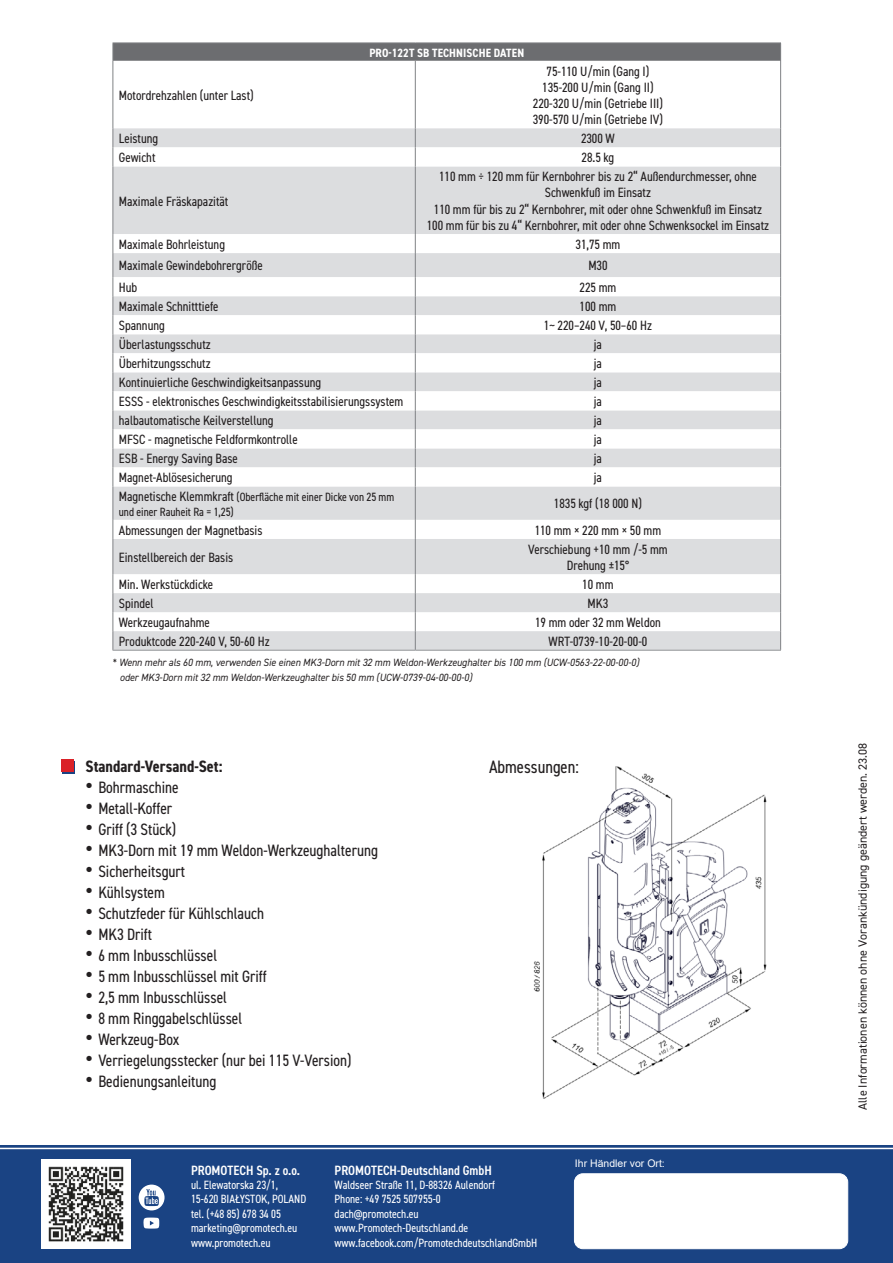
<style>
.page{position:relative;width:893px;height:1263px;background:#fff}
.page>*{position:absolute;margin:0;border:0;box-sizing:border-box;transform-origin:0 0}
.tekst_ulotka_promotech{font:condensed 18px "DIN2014";color:#231f20}
.t1{font:condensed 16.5px "DIN2014";color:#231f20}
.tekst_ulotka_2{font:700 condensed 16.5px "DIN2014";color:#231f20}
.w_tabelce{font:condensed 13.5px/16.2px "DIN2014";color:#231f20;text-align:center}
.t2{font:600 condensed 13.5px "DIN2014";color:#fff}
.t3{font:condensed 12px "DIN2014";color:#fff}
.w_tabelce-2{font:condensed 12px/14.4px "DIN2014";color:#231f20}
.t4{font:12px "DIN2014";color:#231f20}
.w_tabelce_tresc_2{font:700 condensed 12px "DIN2014";letter-spacing:.01em;color:#fff}
.tekst_ulotka_promotech-2{font:italic 10.5px/15px "DIN2014";color:#231f20;scale:.93 1}
.t5{font:10.5px "Arial";color:#fff}
.s1{font-size:13.5px}
.s2{font-family:"Arial";font-stretch:normal;font-size:21px}
</style>
<div class="page">
<div style="left:62px;top:761px;width:13px;height:13px;background:#1a4383"></div>
<div style="left:61px;top:759px;width:13px;height:13px;background:#da2128"></div>
<img style="left:533px;top:766px;width:234px;height:333px">
<div style="left:113px;top:43px;width:668px;height:18px;background:#6c6d70"></div>
<svg style="left:114px;top:128px;width:666px;height:522px;fill:#dcdddf"></svg>
<svg style="left:114px;top:147px;width:666px;height:392px;fill:#dcdddf"></svg>
<hr style="left:113px;top:43px;width:302px;height:1px;background:#808285">
<hr style="left:415px;top:43px;width:366px;height:1px;background:#808285">
<svg style="left:780px;top:44px;width:1px;height:17px"></svg>
<hr style="left:113px;top:61px;width:1px;height:67px;background:#808285">
<hr style="left:415px;top:61px;width:1px;height:67px;background:#808285">
<hr style="left:780px;top:61px;width:1px;height:67px;background:#808285">
<svg style="left:113px;top:128px;width:1px;height:38px"></svg>
<svg style="left:415px;top:128px;width:1px;height:38px"></svg>
<svg style="left:780px;top:128px;width:1px;height:38px"></svg>
<hr style="left:113px;top:166px;width:1px;height:68px;background:#808285">
<hr style="left:415px;top:166px;width:1px;height:68px;background:#808285">
<hr style="left:780px;top:166px;width:1px;height:68px;background:#808285">
<svg style="left:113px;top:234px;width:1px;height:252px"></svg>
<svg style="left:415px;top:234px;width:1px;height:252px"></svg>
<svg style="left:780px;top:234px;width:1px;height:252px"></svg>
<hr style="left:113px;top:486px;width:1px;height:34px;background:#808285">
<hr style="left:415px;top:486px;width:1px;height:34px;background:#808285">
<hr style="left:780px;top:486px;width:1px;height:34px;background:#808285">
<svg style="left:113px;top:520px;width:1px;height:19px"></svg>
<svg style="left:415px;top:520px;width:1px;height:19px"></svg>
<svg style="left:780px;top:520px;width:1px;height:19px"></svg>
<hr style="left:113px;top:539px;width:1px;height:35px;background:#808285">
<hr style="left:415px;top:539px;width:1px;height:35px;background:#808285">
<hr style="left:780px;top:539px;width:1px;height:35px;background:#808285">
<svg style="left:113px;top:574px;width:1px;height:76px"></svg>
<svg style="left:415px;top:574px;width:1px;height:76px"></svg>
<svg style="left:780px;top:574px;width:1px;height:76px"></svg>
<hr style="left:113px;top:650px;width:302px;height:1px;background:#939598">
<hr style="left:415px;top:650px;width:366px;height:1px;background:#939598">
<div style="left:0;top:1145px;width:893px;height:118px;background:#1a4383"></div>
<img style="left:41px;top:1159px;width:90px;height:90px">
<div style="left:574px;top:1174px;width:274px;height:75px;background:#fff;border-radius:9px"></div>
<div style="left:574px;top:1173px;width:274px;height:76px;border:1px solid #fff;border-radius:9px"></div>
<svg style="left:139px;top:1184px;width:26px;height:26px"></svg>
<svg style="left:143px;top:1217px;width:16px;height:11px"></svg>
<hr style="left:0;top:1148px;width:893px;height:1px;background:#fff">
<p class="w_tabelce" style="left:119px;top:87px;width:136px">Motordrehzahlen (unter Last)</p>
<p class="w_tabelce_tresc_2" style="left:369px;top:44px;width:156px">PRO-122T SB TECHNISCHE DATEN</p>
<p class="w_tabelce" style="left:533px;top:62px;width:132px">75-110 U/min (Gang I)<br>135-200 U/min (Gang II)<br>220-320 U/min (Getriebe III)<br>390-570 U/min (Getriebe IV)</p>
<p class="w_tabelce" style="left:119px;top:130px;width:41px">Leistung</p>
<p class="w_tabelce" style="left:581px;top:130px;width:35px">2300 W</p>
<p class="w_tabelce" style="left:119px;top:149px;width:38px">Gewicht</p>
<p class="w_tabelce" style="left:582px;top:149px;width:34px">28.5 kg</p>
<p class="w_tabelce" style="left:119px;top:192px;width:111px">Maximale Fräskapazität</p>
<p class="w_tabelce" style="left:439px;top:168px;width:319px">110 mm ÷ 120 mm für Kernbohrer bis zu 2“ Außendurchmesser, ohne<br>Schwenkfuß im Einsatz</p>
<p class="w_tabelce" style="left:434px;top:200px;width:330px">110 mm für bis zu 2“ Kernbohrer, mit oder ohne Schwenkfuß im Einsatz</p>
<p class="w_tabelce" style="left:427px;top:217px;width:344px">100 mm für bis zu 4“ Kernbohrer, mit oder ohne Schwenksockel im Einsatz</p>
<p class="w_tabelce" style="left:119px;top:236px;width:108px">Maximale Bohrleistung</p>
<p class="w_tabelce" style="left:576px;top:236px;width:46px">31,75 mm</p>
<p class="w_tabelce" style="left:119px;top:257px;width:145px">Maximale Gewindebohrergröße</p>
<p class="w_tabelce" style="left:588px;top:257px;width:21px">M30</p>
<p class="w_tabelce" style="left:119px;top:279px;width:20px">Hub</p>
<p class="w_tabelce" style="left:580px;top:279px;width:38px">225 mm</p>
<p class="w_tabelce" style="left:119px;top:298px;width:101px">Maximale Schnitttiefe</p>
<p class="w_tabelce" style="left:580px;top:298px;width:38px">100 mm</p>
<p class="w_tabelce" style="left:119px;top:317px;width:48px">Spannung</p>
<p class="w_tabelce" style="left:544px;top:317px;width:110px">1~ 220–240 V, 50–60 Hz</p>
<p class="w_tabelce" style="left:119px;top:336px;width:93px">Überlastungsschutz</p>
<p class="w_tabelce" style="left:594px;top:336px;width:10px">ja</p>
<p class="w_tabelce" style="left:119px;top:355px;width:93px">Überhitzungsschutz</p>
<p class="w_tabelce" style="left:594px;top:355px;width:10px">ja</p>
<p class="w_tabelce" style="left:119px;top:374px;width:204px">Kontinuierliche Geschwindigkeitsanpassung</p>
<p class="w_tabelce" style="left:594px;top:374px;width:10px">ja</p>
<p class="w_tabelce" style="left:119px;top:393px;width:286px">ESSS - elektronisches Geschwindigkeitsstabilisierungssystem</p>
<p class="w_tabelce" style="left:594px;top:393px;width:10px">ja</p>
<p class="w_tabelce" style="left:119px;top:412px;width:156px">halbautomatische Keilverstellung</p>
<p class="w_tabelce" style="left:594px;top:412px;width:10px">ja</p>
<p class="w_tabelce" style="left:119px;top:431px;width:180px">MFSC - magnetische Feldformkontrolle</p>
<p class="w_tabelce" style="left:594px;top:431px;width:10px">ja</p>
<p class="w_tabelce" style="left:119px;top:450px;width:120px">ESB - Energy Saving Base</p>
<p class="w_tabelce" style="left:594px;top:450px;width:10px">ja</p>
<p class="w_tabelce" style="left:119px;top:469px;width:115px">Magnet-Ablösesicherung</p>
<p class="w_tabelce" style="left:594px;top:469px;width:10px">ja</p>
<p class="w_tabelce-2" style="left:119px;top:489px;width:277px"><span class="s1">Magnetische Klemmkraft</span> (Oberfläche mit einer Dicke von 25 mm und einer Rauheit Ra = 1,25)</p>
<p class="w_tabelce" style="left:554px;top:495px;width:90px">1835 kgf (18 000 N)</p>
<p class="w_tabelce" style="left:119px;top:521px;width:145px">Abmessungen der Magnetbasis</p>
<p class="w_tabelce" style="left:535px;top:521px;width:128px">110 mm × 220 mm × 50 mm</p>
<p class="w_tabelce" style="left:119px;top:548px;width:116px">Einstellbereich der Basis</p>
<p class="w_tabelce" style="left:528px;top:540px;width:141px">Verschiebung +10 mm /-5 mm<br>Drehung ±15°</p>
<p class="w_tabelce" style="left:119px;top:576px;width:96px">Min. Werkstückdicke</p>
<p class="w_tabelce" style="left:582px;top:576px;width:33px">10 mm</p>
<p class="w_tabelce" style="left:119px;top:595px;width:36px">Spindel</p>
<p class="w_tabelce" style="left:588px;top:595px;width:22px">MK3</p>
<p class="w_tabelce" style="left:119px;top:614px;width:93px">Werkzeugaufnahme</p>
<p class="w_tabelce" style="left:535px;top:614px;width:127px">19 mm oder 32 mm Weldon</p>
<p class="w_tabelce" style="left:119px;top:633px;width:152px">Produktcode 220-240 V, 50-60 Hz</p>
<p class="w_tabelce" style="left:549px;top:633px;width:100px">WRT-0739-10-20-00-0</p>
<p class="tekst_ulotka_promotech-2" style="left:120px;top:654px;width:560px;text-indent:-7px">* Wenn mehr als 60 mm, verwenden Sie einen MK3-Dorn mit 32 mm Weldon-Werkzeughalter bis 100 mm (UCW-0563-22-00-00-0) oder MK3-Dorn mit 32 mm Weldon-Werkzeughalter bis 50 mm (UCW-0739-04-00-00-0)</p>
<p class="tekst_ulotka_2" style="left:86px;top:755px;width:138px">Standard-Versand-Set:</p>
<p class="t1" style="left:86px;top:776px;width:95px"><span class="s2">•</span> Bohrmaschine</p>
<p class="t1" style="left:86px;top:797px;width:88px"><span class="s2">•</span> Metall-Koffer</p>
<p class="t1" style="left:86px;top:818px;width:92px"><span class="s2">•</span> Griff (3 Stück)</p>
<p class="t1" style="left:86px;top:839px;width:294px"><span class="s2">•</span> MK3-Dorn mit 19 mm Weldon-Werkzeughalterung</p>
<p class="t1" style="left:86px;top:860px;width:101px"><span class="s2">•</span> Sicherheitsgurt</p>
<p class="t1" style="left:86px;top:881px;width:81px"><span class="s2">•</span> Kühlsystem</p>
<p class="t1" style="left:86px;top:902px;width:180px"><span class="s2">•</span> Schutzfeder für Kühlschlauch</p>
<p class="t1" style="left:86px;top:923px;width:68px"><span class="s2">•</span> MK3 Drift</p>
<p class="t1" style="left:86px;top:944px;width:133px"><span class="s2">•</span> 6 mm Inbusschlüssel</p>
<p class="t1" style="left:86px;top:965px;width:183px"><span class="s2">•</span> 5 mm Inbusschlüssel mit Griff</p>
<p class="t1" style="left:86px;top:986px;width:143px"><span class="s2">•</span> 2,5 mm Inbusschlüssel</p>
<p class="t1" style="left:86px;top:1007px;width:158px"><span class="s2">•</span> 8 mm Ringgabelschlüssel</p>
<p class="t1" style="left:86px;top:1028px;width:95px"><span class="s2">•</span> Werkzeug-Box</p>
<p class="t1" style="left:86px;top:1049px;width:267px"><span class="s2">•</span> Verriegelungsstecker (nur bei 115 V-Version)</p>
<p class="t1" style="left:86px;top:1070px;width:133px"><span class="s2">•</span> Bedienungsanleitung</p>
<p class="tekst_ulotka_promotech" style="left:489px;top:755px;width:91px">Abmessungen:</p>
<p class="t2" style="left:191px;top:1161px;width:111px">PROMOTECH Sp. z o.o.</p>
<p class="t3" style="left:191px;top:1177px;width:89px">ul. Elewatorska 23/1,</p>
<p class="t3" style="left:191px;top:1191px;width:117px">15-620 BIAŁYSTOK, POLAND</p>
<p class="t3" style="left:191px;top:1206px;width:91px">tel. (+48 85) 678 34 05</p>
<p class="t3" style="left:191px;top:1220px;width:108px">marketing@promotech.eu</p>
<p class="t3" style="left:191px;top:1234px;width:81px">www.promotech.eu</p>
<p class="t2" style="left:335px;top:1161px;width:159px">PROMOTECH-Deutschland GmbH</p>
<p class="t3" style="left:335px;top:1177px;width:162px">Waldseer Straße 11, D-88326 Aulendorf</p>
<p class="t3" style="left:335px;top:1191px;width:108px">Phone: +49 7525 507955-0</p>
<p class="t3" style="left:335px;top:1206px;width:86px">dach@promotech.eu</p>
<p class="t3" style="left:335px;top:1220px;width:135px">www.Promotech-Deutschland.de</p>
<p class="t3" style="left:335px;top:1234px;width:204px">www.facebook.com/PromotechdeutschlandGmbH</p>
<p class="t5" style="left:575px;top:1156px;width:91px">Ihr Händler vor Ort:</p>
<p class="t4" style="left:855px;top:1110px;width:368px;rotate:-90deg">Alle Informationen können ohne Vorankündigung geändert werden. 23.08</p>
</div>
